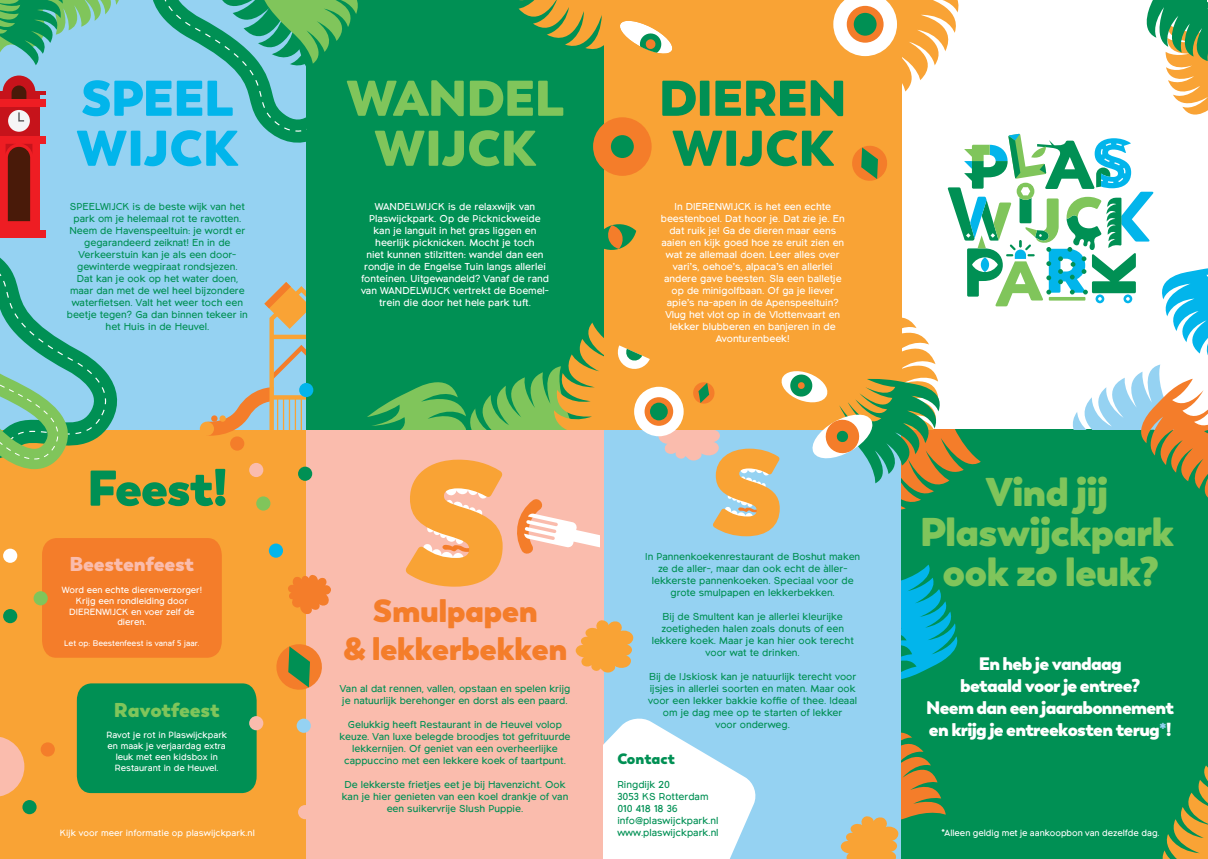
<style>
.page{position:relative;width:1208px;height:859px;background:#fff}
.page>*{position:absolute;margin:0;border:0;box-sizing:border-box;transform-origin:0 0}
.t1{font:800 50px/50px "Boston";letter-spacing:-.025em;color:#009054}
.t2{font:800 50px/50px "Boston";letter-spacing:-.02em;color:#80c55b;text-align:center}
.t3{font:800 50px/50px "Boston";letter-spacing:-.01em;color:#02b5eb}
.t4{font:800 40px/40px "Boston";letter-spacing:-.025em;color:#80c55b;text-align:center}
.t5{font:800 32px/38.4px "Boston";letter-spacing:-.02em;color:#f47d2a;text-align:center}
.t6{font:800 20px "Boston";letter-spacing:-.015em;color:#fabcad}
.t7{font:800 20px "Boston";letter-spacing:-.015em;color:#80c55b}
.t8{font:800 18px/22px "Boston";letter-spacing:-.04em;color:#fff;text-align:center}
.t9{font:800 15px "Boston";color:#009054}
.t10{font:10px/12px "Northwoods";color:#009054;text-align:center}
.t11{font:10px/12px "Northwoods";color:#fff;text-align:center}
.t12{font:9px/10.8px "Northwoods";color:#fff;text-align:center}
.t13{font:8px "Northwoods";color:#fff}
.s1{color:#95d2f2}
</style>
<div class="page">
<div style="left:604px;top:429px;width:297px;height:430px;background:#95d2f2"></div>
<div style="left:901px;top:429px;width:307px;height:430px;background:#009054"></div>
<div style="left:0;top:430px;width:306px;height:429px;background:#f9a335"></div>
<div style="left:0;top:0;width:306px;height:430px;background:#95d2f2"></div>
<svg style="left:199px;top:282px;width:107px;height:165px"></svg>
<hr style="left:272px;top:335px;width:59px;height:4px;background:#f9a335">
<div style="left:272px;top:395px;width:59px;height:5px;background:#f9a335"></div>
<hr style="left:277px;top:397px;width:1px;height:36px;background:#f9a335">
<hr style="left:283px;top:397px;width:1px;height:36px;background:#f9a335">
<hr style="left:289px;top:397px;width:1px;height:36px;background:#f9a335">
<hr style="left:295px;top:397px;width:1px;height:36px;background:#f9a335">
<hr style="left:301px;top:397px;width:1px;height:36px;background:#f9a335">
<div style="left:211px;top:415px;width:6px;height:7px;background:#f47d2a;border-radius:50%"></div>
<div style="left:219px;top:415px;width:7px;height:7px;background:#f9a335;border-radius:50%"></div>
<div style="left:200px;top:422px;width:14px;height:14px;background:#f9a335;border-radius:50%"></div>
<div style="left:306px;top:428px;width:298px;height:431px;background:#fabcad"></div>
<svg style="left:575px;top:620px;width:59px;height:53px"></svg>
<svg style="left:1162px;top:765px;width:46px;height:94px"></svg>
<svg style="left:901px;top:564px;width:57px;height:116px"></svg>
<svg style="left:840px;top:732px;width:105px;height:127px"></svg>
<div style="left:604px;top:0;width:297px;height:429px;background:#f9a335"></div>
<div style="left:306px;top:0;width:298px;height:429px;background:#009054"></div>
<svg style="left:604px;top:718px;width:152px;height:141px"></svg>
<svg style="left:276px;top:644px;width:46px;height:46px"></svg>
<svg style="left:288px;top:575px;width:43px;height:39px"></svg>
<svg style="left:405px;top:460px;width:98px;height:127px"></svg>
<svg style="left:517px;top:499px;width:83px;height:55px"></svg>
<div style="left:3px;top:549px;width:14px;height:14px;background:#fff;border-radius:50%"></div>
<div style="left:230px;top:436px;width:14px;height:15px;background:#f47d2a;border-radius:50%"></div>
<div style="left:249px;top:463px;width:14px;height:14px;background:#fabcad;border-radius:50%"></div>
<div style="left:297px;top:719px;width:14px;height:14px;background:#95d2f2;border-radius:50%"></div>
<div style="left:3px;top:609px;width:14px;height:14px;background:#009054;border-radius:50%"></div>
<div style="left:298px;top:467px;width:14px;height:14px;background:#009054;border-radius:50%"></div>
<div style="left:22px;top:800px;width:15px;height:14px;background:#009054;border-radius:50%"></div>
<div style="left:41px;top:742px;width:14px;height:14px;background:#f47d2a;border-radius:50%"></div>
<div style="left:298px;top:805px;width:14px;height:14px;background:#fabcad;border-radius:50%"></div>
<div style="left:269px;top:543px;width:14px;height:15px;background:#02b5eb;border-radius:50%"></div>
<div style="left:256px;top:496px;width:14px;height:15px;background:#80c55b;border-radius:50%"></div>
<svg style="left:0;top:737px;width:24px;height:60px"></svg>
<svg style="left:617px;top:345px;width:33px;height:24px"></svg>
<svg style="left:604px;top:224px;width:32px;height:26px"></svg>
<div style="left:593px;top:117px;width:58px;height:59px;background:#f47d2a;border-radius:50%"></div>
<div style="left:611px;top:135px;width:23px;height:23px;background:#009054;border-radius:50%"></div>
<svg style="left:833px;top:0;width:126px;height:104px"></svg>
<div style="left:846px;top:6px;width:37px;height:37px;background:#f47d2a;border-radius:50%"></div>
<div style="left:853px;top:13px;width:23px;height:23px;background:#009054;border-radius:50%"></div>
<div style="left:634px;top:387px;width:49px;height:49px;background:#fff;border-radius:50%"></div>
<svg style="left:644px;top:397px;width:29px;height:29px"></svg>
<div style="left:650px;top:403px;width:18px;height:17px;background:#009054;border-radius:50%"></div>
<svg style="left:620px;top:21px;width:52px;height:33px"></svg>
<svg style="left:1146px;top:0;width:62px;height:115px"></svg>
<svg style="left:153px;top:0;width:205px;height:143px"></svg>
<svg style="left:518px;top:0;width:86px;height:50px"></svg>
<div style="left:0;top:101px;width:40px;height:39px;background:#c6131b"></div>
<div style="left:0;top:136px;width:46px;height:8px;background:#ee1d23"></div>
<div style="left:8px;top:110px;width:22px;height:22px;background:#f5f5f6;border-radius:50%"></div>
<svg style="left:18px;top:111px;width:8px;height:11px"></svg>
<svg style="left:0;top:0;width:119px;height:99px"></svg>
<div style="left:0;top:99px;width:46px;height:7px;background:#ee1d23"></div>
<svg style="left:0;top:144px;width:118px;height:326px"></svg>
<div style="left:299px;top:383px;width:14px;height:14px;background:#02b5eb;border-radius:50%"></div>
<svg style="left:367px;top:322px;width:237px;height:107px"></svg>
<div style="left:1193px;top:0;width:14px;height:8px;background:#009054"></div>
<svg style="left:658px;top:134px;width:550px;height:402px"></svg>
<div style="left:42px;top:538px;width:180px;height:120px;background:#f47d2a"></div>
<div style="left:77px;top:683px;width:180px;height:110px;background:#009054"></div>
<div style="left:34px;top:591px;width:14px;height:14px;background:#80c55b;border-radius:50%"></div>
<div style="left:249px;top:716px;width:14px;height:14px;background:#fabcad;border-radius:50%"></div>
<h1 class="t3" style="left:76px;top:77px;width:163px">SPEEL<br>WIJCK</h1>
<h1 class="t2" style="left:346px;top:77px;width:219px">WANDEL<br>WIJCK</h1>
<h1 class="t1" style="left:658px;top:77px;width:190px">DIEREN<br>WIJCK</h1>
<p class="t10" style="left:67px;top:201px;width:182px">SPEELWIJCK is de beste wijk van het park om je helemaal rot te ravotten.<br>Neem de Havenspeeltuin: je wordt er gegarandeerd zeiknat! En in de Verkeerstuin kan je als een door&shy;gewinterde wegpiraat rondsjezen.<br>Dat kan je ook op het water doen, maar dan met de wel heel bijzondere waterfietsen. Valt het weer toch een beetje tegen? Ga dan binnen tekeer in het Huis in de Heuvel.</p>
<p class="t11" style="left:661px;top:201px;width:185px">In DIERENWIJCK is het een echte beestenboel. Dat hoor je. Dat zie je. En dat ruik je! Ga de dieren maar eens aaien en kijk goed hoe ze eruit zien en wat ze allemaal doen. Leer alles over vari’s, oehoe’s, alpaca’s en allerlei andere gave beesten. Sla een balletje op de minigolfbaan. Of ga je liever apie’s na-apen in de Apenspeeltuin?<br>Vlug het vlot op in de Vlottenvaart en lekker blubberen en banjeren in de Avonturenbeek!</p>
<p class="t11" style="left:361px;top:201px;width:189px">WANDELWIJCK is de relaxwijk van Plaswijckpark. Op de Picknickweide kan je languit in het gras liggen en heerlijk picknicken. Mocht je toch<br>niet kunnen stilzitten: wandel dan een rondje in de Engelse Tuin langs allerlei fonteinen. Uitgewandeld? Vanaf de rand van WANDELWIJCK vertrekt de Boemel&shy;trein die door het hele park tuft.</p>
<h1 class="t1" style="left:87px;top:467px;width:142px">Feest!</h1>
<h2 class="t4" style="left:919px;top:475px;width:256px">Vind jij<br>Plaswijckpark ook zo leuk?</h2>
<p class="t10" style="left:645px;top:551px;width:216px">In Pannenkoekenrestaurant de Boshut maken ze de aller-, maar dan ook echt de àller&shy;lekkerste pannenkoeken. Speciaal voor de grote smulpapen en lekkerbekken.</p>
<p class="t10" style="left:651px;top:611px;width:204px">Bij de Smultent kan je allerlei kleurijke zoetigheden halen zoals donuts of een lekkere koek. Maar je kan hier ook terecht voor wat te drinken.</p>
<p class="t10" style="left:648px;top:671px;width:210px">Bij de IJskiosk kan je natuurlijk terecht voor ijsjes in allerlei soorten en maten. Maar ook voor een lekker bakkie koffie of thee. Ideaal om je dag mee op te starten of lekker<br>voor onderweg.</p>
<h3 class="t6" style="left:70px;top:557px;width:126px">Beestenfeest</h3>
<p class="t12" style="left:62px;top:585px;width:142px">Word een echte dierenverzorger!<br>Krijg een rondleiding door<br>DIERENWIJCK en voer zelf de dieren.</p>
<p class="t13" style="left:64px;top:639px;width:137px">Let op: Beestenfeest is vanaf 5 jaar.</p>
<h3 class="t5" style="left:343px;top:594px;width:226px">Smulpapen<br>&amp; lekkerbekken</h3>
<h3 class="t8" style="left:926px;top:654px;width:249px">En heb je vandaag<br>betaald voor je entree?<br>Neem dan een jaarabonnement en krijg je entreekosten terug<span class="s1">*</span>!</h3>
<p class="t10" style="left:340px;top:683px;width:232px;text-align:left">Van al dat rennen, vallen, opstaan en spelen krijg je natuurlijk berehonger en dorst als een paard.</p>
<p class="t10" style="left:339px;top:719px;width:233px">Gelukkig heeft Restaurant in de Heuvel volop keuze. Van luxe belegde broodjes tot gefrituurde lekkernijen. Of geniet van een overheerlijke cappuccino met een lekkere koek of taartpunt.</p>
<p class="t10" style="left:342px;top:779px;width:228px">De lekkerste frietjes eet je bij Havenzicht. Ook kan je hier genieten van een koel drankje of van een suikervrije Slush Puppie.</p>
<h3 class="t7" style="left:114px;top:702px;width:107px">Ravotfeest</h3>
<p class="t12" style="left:106px;top:730px;width:122px">Ravot je rot in Plaswijckpark en maak je verjaardag extra leuk met een kidsbox in<br>Restaurant in de Heuvel.</p>
<h3 class="t9" style="left:617px;top:753px;width:59px">Contact</h3>
<p class="t10" style="left:617px;top:779px;width:103px;text-align:left">Ringdijk 20<br>3053 KS Rotterdam<br>010 418 18 36 info@plaswijckpark.nl www.plaswijckpark.nl</p>
<p class="t12" style="left:60px;top:828px;width:196px">Kijk voor meer informatie op plaswijckpark.nl</p>
<p class="t12" style="left:941px;top:828px;width:220px">*Alleen geldig met je aankoopbon van dezelfde dag.</p>
</div>
